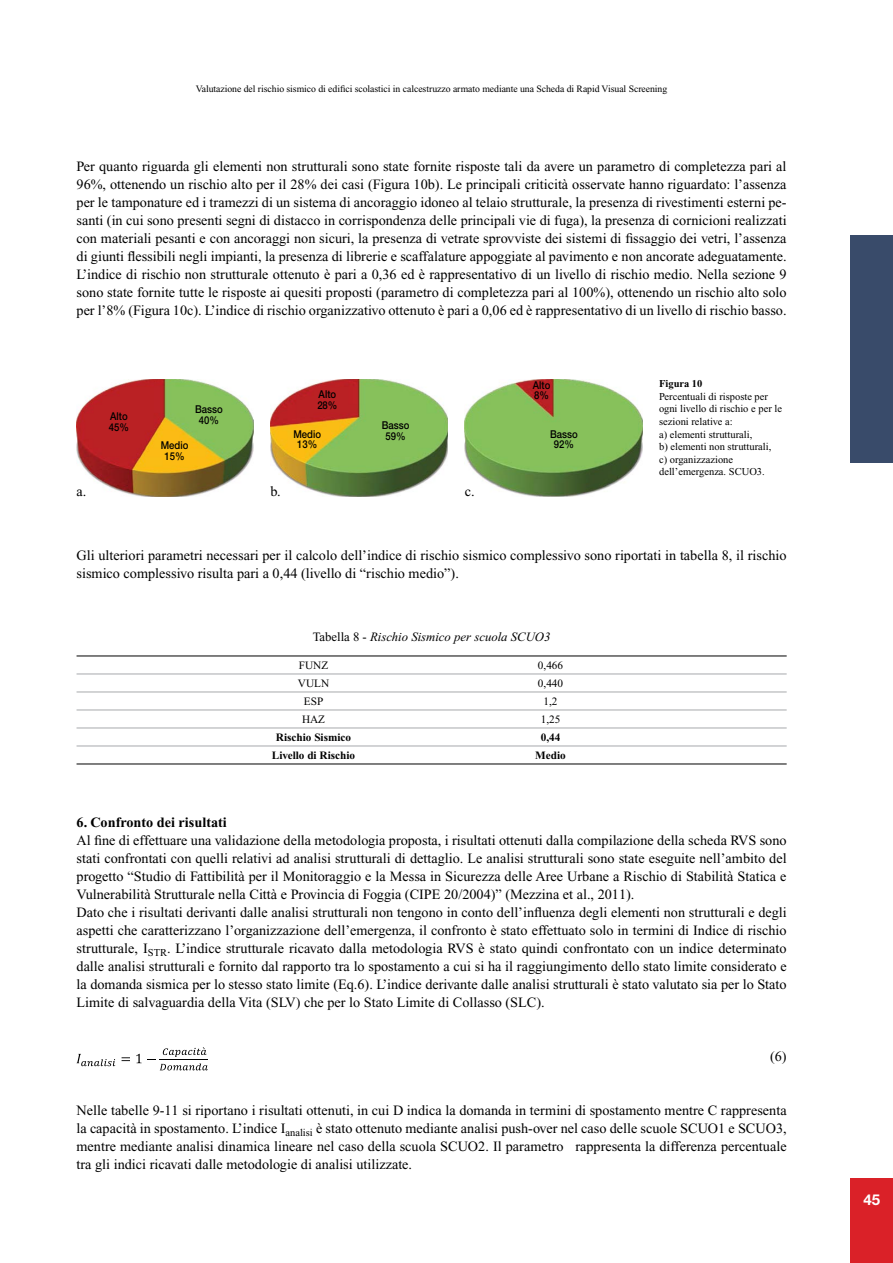
<style>
.page{position:relative;width:893px;height:1263px;background:#fff}
.page>*{position:absolute;margin:0;border:0;box-sizing:border-box;transform-origin:0 0}
.t1{font:700 15px "Helvetica Neue";color:#fff}
.t2{font:14.25px/18px "Times New Roman";color:#000;text-align:justify}
.t3{font:700 14.25px "Times New Roman";color:#000}
.t4{font:italic 12.75px "Times New Roman";color:#000}
.t5{font:700 11.25px "Times New Roman";color:#000}
.t6{font:11.25px "Times New Roman";color:#000}
.t7{font:500 10.8px/10.8px "Helvetica Neue";color:#000;scale:.88 1}
.t8{font:10.5px/12.6px "Times New Roman";color:#000}
.t9{font:700 10.5px "Times New Roman";color:#000}
.t10{font:9.75px "Times New Roman";letter-spacing:-.005em;color:#000}
.s1{font-style:normal}
</style>
<div class="page">
<div style="left:850px;top:1178px;width:43px;height:85px;background:#da2128"></div>
<div style="left:850px;top:236px;width:43px;height:227px;background:#394b6a"></div>
<img style="left:77px;top:379px;width:177px;height:117px">
<img style="left:271px;top:379px;width:177px;height:117px">
<img style="left:465px;top:379px;width:177px;height:117px">
<hr style="left:77px;top:656px;width:710px;height:1px;background:#000">
<hr style="left:77px;top:674px;width:710px;height:1px;background:#a7a9ac">
<hr style="left:77px;top:692px;width:710px;height:1px;background:#a7a9ac">
<hr style="left:77px;top:710px;width:710px;height:1px;background:#a7a9ac">
<hr style="left:77px;top:728px;width:710px;height:1px;background:#a7a9ac">
<hr style="left:77px;top:746px;width:710px;height:1px;background:#a7a9ac">
<hr style="left:77px;top:764px;width:710px;height:1px;background:#000">
<svg style="left:77px;top:1054px;width:38px;height:12px"></svg>
<svg style="left:122px;top:1057px;width:8px;height:4px"></svg>
<svg style="left:136px;top:1047px;width:72px;height:23px"></svg>
<p class="t10" style="left:196px;top:84px;width:473px">Valutazione del rischio sismico di edifici scolastici in calcestruzzo armato mediante una Scheda di Rapid Visual Screening</p>
<p class="t2" style="left:77px;top:157px;width:712px">Per quanto riguarda gli elementi non strutturali sono state fornite risposte tali da avere un parametro di completezza pari al 96%, ottenendo un rischio alto per il 28% dei casi (Figura 10b). Le principali criticità osservate hanno riguardato: l’assenza per le tamponature ed i tramezzi di un sistema di ancoraggio idoneo al telaio strutturale, la presenza di rivestimenti esterni pe&shy;santi (in cui sono presenti segni di distacco in corrispondenza delle principali vie di fuga), la presenza di cornicioni realizzati con materiali pesanti e con ancoraggi non sicuri, la presenza di vetrate sprovviste dei sistemi di fissaggio dei vetri, l’assenza di giunti flessibili negli impianti, la presenza di librerie e scaffalature appoggiate al pavimento e non ancorate adeguatamente.<br>L’indice di rischio non strutturale ottenuto è pari a 0,36 ed è rappresentativo di un livello di rischio medio. Nella sezione 9 sono state fornite tutte le risposte ai quesiti proposti (parametro di completezza pari al 100%), ottenendo un rischio alto solo per l’8% (Figura 10c). L’indice di rischio organizzativo ottenuto è pari a 0,06 ed è rappresentativo di un livello di rischio basso.</p>
<p class="t7" style="left:533px;top:379px;width:21px">Alto<br>8%</p>
<p class="t7" style="left:317px;top:389px;width:24px">Alto<br>28%</p>
<p class="t7" style="left:109px;top:411px;width:24px">Alto<br>45%</p>
<p class="t7" style="left:195px;top:403px;width:33px;text-align:center">Basso<br>40%</p>
<p class="t7" style="left:382px;top:420px;width:33px">Basso</p>
<p class="t7" style="left:293px;top:428px;width:33px">Medio</p>
<p class="t7" style="left:386px;top:430px;width:24px">59%</p>
<p class="t7" style="left:297px;top:439px;width:24px">13%</p>
<p class="t7" style="left:550px;top:428px;width:33px">Basso</p>
<p class="t7" style="left:161px;top:439px;width:33px">Medio</p>
<p class="t7" style="left:554px;top:439px;width:24px">92%</p>
<p class="t7" style="left:164px;top:450px;width:24px">15%</p>
<p class="t2" style="left:77px;top:482px;width:11px">a.</p>
<p class="t2" style="left:270px;top:482px;width:12px">b.</p>
<p class="t2" style="left:465px;top:482px;width:11px">c.</p>
<p class="t9" style="left:659px;top:378px;width:45px">Figura 10</p>
<p class="t8" style="left:659px;top:390px;width:124px">Percentuali di risposte per ogni livello di rischio e per le sezioni relative a:<br>a) elementi strutturali,<br>b) elementi non strutturali, c) organizzazione dell’emergenza. SCUO3.</p>
<p class="t2" style="left:77px;top:547px;width:712px">Gli ulteriori parametri necessari per il calcolo dell’indice di rischio sismico complessivo sono riportati in tabella 8, il rischio sismico complessivo risulta pari a 0,44 (livello di “rischio medio”).</p>
<p class="t4" style="left:313px;top:630px;width:239px"><span class="s1">Tabella 8 -</span> Rischio Sismico per scuola SCUO3</p>
<p class="t6" style="left:299px;top:659px;width:31px">FUNZ</p>
<p class="t6" style="left:538px;top:659px;width:27px">0,466</p>
<p class="t6" style="left:298px;top:677px;width:33px">VULN</p>
<p class="t6" style="left:538px;top:677px;width:27px">0,440</p>
<p class="t6" style="left:304px;top:695px;width:21px">ESP</p>
<p class="t6" style="left:544px;top:695px;width:16px">1,2</p>
<p class="t6" style="left:302px;top:713px;width:25px">HAZ</p>
<p class="t6" style="left:541px;top:713px;width:21px">1,25</p>
<p class="t5" style="left:276px;top:730px;width:77px">Rischio Sismico</p>
<p class="t5" style="left:541px;top:730px;width:21px">0,44</p>
<p class="t5" style="left:272px;top:748px;width:85px">Livello di Rischio</p>
<p class="t5" style="left:535px;top:748px;width:32px">Medio</p>
<p class="t3" style="left:77px;top:815px;width:152px">6. Confronto dei risultati</p>
<p class="t2" style="left:77px;top:832px;width:712px;text-align:left">Al fine di effettuare una validazione della metodologia proposta, i risultati ottenuti dalla compilazione della scheda RVS sono stati confrontati con quelli relativi ad analisi strutturali di dettaglio. Le analisi strutturali sono state eseguite nell’ambito del progetto “Studio di Fattibilità per il Monitoraggio e la Messa in Sicurezza delle Aree Urbane a Rischio di Stabilità Statica e Vulnerabilità Strutturale nella Città e Provincia di Foggia (CIPE 20/2004)” (Mezzina et al., 2011).<br>Dato che i risultati derivanti dalle analisi strutturali non tengono in conto dell’influenza degli elementi non strutturali e degli aspetti che caratterizzano l’organizzazione dell’emergenza, il confronto è stato effettuato solo in termini di Indice di rischio strutturale, I<sub>STR</sub>. L’indice strutturale ricavato dalla metodologia RVS è stato quindi confrontato con un indice determinato dalle analisi strutturali e fornito dal rapporto tra lo spostamento a cui si ha il raggiungimento dello stato limite considerato e la domanda sismica per lo stesso stato limite (Eq.6). L’indice derivante dalle analisi strutturali è stato valutato sia per lo Stato Limite di salvaguardia della Vita (SLV) che per lo Stato Limite di Collasso (SLC).</p>
<p class="t2" style="left:770px;top:1048px;width:18px">(6)</p>
<p class="t2" style="left:77px;top:1102px;width:712px">Nelle tabelle 9-11 si riportano i risultati ottenuti, in cui D indica la domanda in termini di spostamento mentre C rappresenta la capacità in spostamento. L’indice I<sub>analisi</sub> è stato ottenuto mediante analisi push-over nel caso delle scuole SCUO1 e SCUO3, mentre mediante analisi dinamica lineare nel caso della scuola SCUO2. Il parametro Δ rappresenta la differenza percentuale tra gli indici ricavati dalle metodologie di analisi utilizzate.</p>
<p class="t1" style="left:863px;top:1190px;width:18px">45</p>
</div>
